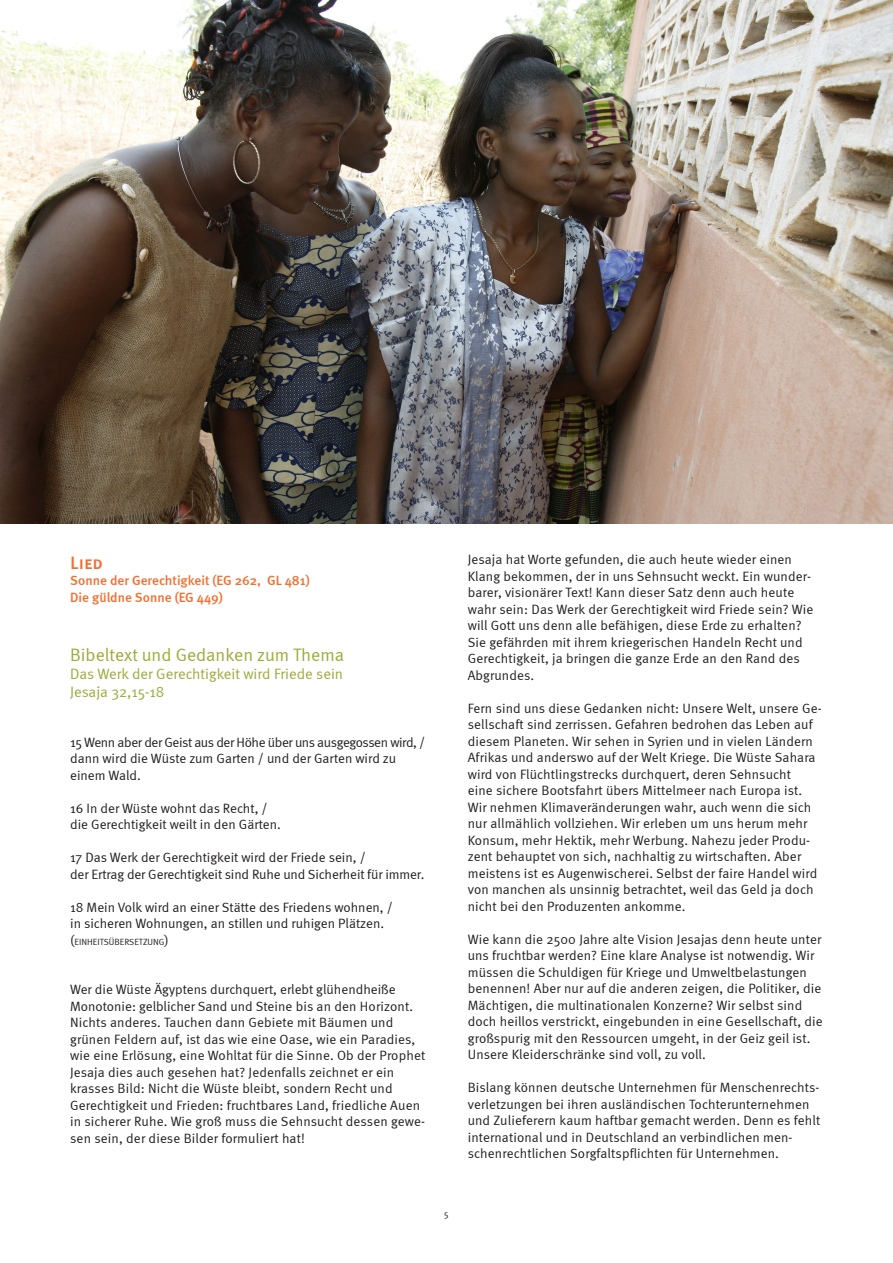
<style>
.page{position:relative;width:893px;height:1263px;background:#fff}
.page>*{position:absolute;margin:0;border:0;box-sizing:border-box;transform-origin:0 0}
.t1{font:18px "Meta Normal";color:#9cab39}
.t2{font:18px "Meta Medium Caps";color:#f36e31}
.t3{font:15px "Meta Normal";color:#9cab39}
.t4{font:13.5px/16.5px "Meta Normal";letter-spacing:.01em;color:#231f20}
.t5{font:500 13.5px "Meta";color:#f36e31}
.t6{font:13.5px "Meta Normal";letter-spacing:-.01em;color:#231f20}
.t7{font:13.5px "Meta Normal";letter-spacing:-.03em;color:#231f20}
.t8{font:9px "Meta Normal";color:#231f20}
.s1{font-size:13.5px}
</style>
<div class="page">
<img style="left:0;top:0;width:893px;height:524px">
<p class="t2" style="left:70px;top:552px;width:34px">Lied</p>
<p class="t5" style="left:70px;top:572px;width:241px">Sonne der Gerechtigkeit (EG 262, GL 481)</p>
<p class="t5" style="left:70px;top:589px;width:154px">Die güldne Sonne (EG 449)</p>
<p class="t1" style="left:70px;top:645px;width:275px">Bibeltext und Gedanken zum Thema</p>
<p class="t3" style="left:70px;top:665px;width:274px">Das Werk der Gerechtigkeit wird Friede sein</p>
<p class="t3" style="left:70px;top:683px;width:96px">Jesaja 32,15-18</p>
<p class="t7" style="left:70px;top:734px;width:357px">15 Wenn aber der Geist aus der Höhe über uns ausgegossen wird, /</p>
<p class="t4" style="left:70px;top:750px;width:328px">dann wird die Wüste zum Garten / und der Garten wird zu einem Wald.</p>
<p class="t4" style="left:70px;top:800px;width:199px">16 In der Wüste wohnt das Recht, /</p>
<p class="t4" style="left:70px;top:816px;width:212px">die Gerechtigkeit weilt in den Gärten.</p>
<p class="t4" style="left:70px;top:849px;width:297px">17 Das Werk der Gerechtigkeit wird der Friede sein, /</p>
<p class="t6" style="left:70px;top:866px;width:356px">der Ertrag der Gerechtigkeit sind Ruhe und Sicherheit für immer.</p>
<p class="t4" style="left:70px;top:899px;width:324px">18 Mein Volk wird an einer Stätte des Friedens wohnen, /</p>
<p class="t4" style="left:70px;top:915px;width:315px">in sicheren Wohnungen, an stillen und ruhigen Plätzen.</p>
<p class="t8" style="left:70px;top:936px;width:100px"><span class="s1">(</span>EINHEITSÜBERSETZUNG<span class="s1">)</span></p>
<p class="t4" style="left:70px;top:981px;width:357px">Wer die Wüste Ägyptens durchquert, erlebt glühendheiße Monotonie: gelblicher Sand und Steine bis an den Horizont.<br>Nichts anderes. Tauchen dann Gebiete mit Bäumen und grünen Feldern auf, ist das wie eine Oase, wie ein Paradies, wie eine Erlösung, eine Wohltat für die Sinne. Ob der Prophet Jesaja dies auch gesehen hat? Jedenfalls zeichnet er ein krasses Bild: Nicht die Wüste bleibt, sondern Recht und Gerechtigkeit und Frieden: fruchtbares Land, friedliche Auen in sicherer Ruhe. Wie groß muss die Sehnsucht dessen gewe&shy;sen sein, der diese Bilder formuliert hat!</p>
<p class="t4" style="left:468px;top:551px;width:347px">Jesaja hat Worte gefunden, die auch heute wieder einen Klang bekommen, der in uns Sehnsucht weckt. Ein wunder&shy;barer, visionärer Text! Kann dieser Satz denn auch heute wahr sein: Das Werk der Gerechtigkeit wird Friede sein? Wie will Gott uns denn alle befähigen, diese Erde zu erhalten?<br>Sie gefährden mit ihrem kriegerischen Handeln Recht und Gerechtigkeit, ja bringen die ganze Erde an den Rand des Abgrundes.</p>
<p class="t4" style="left:468px;top:700px;width:355px">Fern sind uns diese Gedanken nicht: Unsere Welt, unsere Ge&shy;sellschaft sind zerrissen. Gefahren bedrohen das Leben auf diesem Planeten. Wir sehen in Syrien und in vielen Ländern Afrikas und anderswo auf der Welt Kriege. Die Wüste Sahara wird von Flüchtlingstrecks durchquert, deren Sehnsucht<br>eine sichere Bootsfahrt übers Mittelmeer nach Europa ist.<br>Wir nehmen Klimaveränderungen wahr, auch wenn die sich nur allmählich vollziehen. Wir erleben um uns herum mehr Konsum, mehr Hektik, mehr Werbung. Nahezu jeder Produ&shy;zent behauptet von sich, nachhaltig zu wirtschaften. Aber meistens ist es Augenwischerei. Selbst der faire Handel wird von manchen als unsinnig betrachtet, weil das Geld ja doch nicht bei den Produzenten ankomme.</p>
<p class="t4" style="left:468px;top:931px;width:357px">Wie kann die 2500 Jahre alte Vision Jesajas denn heute unter uns fruchtbar werden? Eine klare Analyse ist notwendig. Wir müssen die Schuldigen für Kriege und Umweltbelastungen benennen! Aber nur auf die anderen zeigen, die Politiker, die Mächtigen, die multinationalen Konzerne? Wir selbst sind doch heillos verstrickt, eingebunden in eine Gesellschaft, die großspurig mit den Ressourcen umgeht, in der Geiz geil ist.<br>Unsere Kleiderschränke sind voll, zu voll.</p>
<p class="t4" style="left:468px;top:1079px;width:354px">Bislang können deutsche Unternehmen für Menschenrechts&shy;verletzungen bei ihren ausländischen Tochterunternehmen und Zulieferern kaum haftbar gemacht werden. Denn es fehlt international und in Deutschland an verbindlichen men&shy;schenrechtlichen Sorgfaltspflichten für Unternehmen.</p>
<p class="t8" style="left:444px;top:1209px;width:6px">5</p>
</div>
